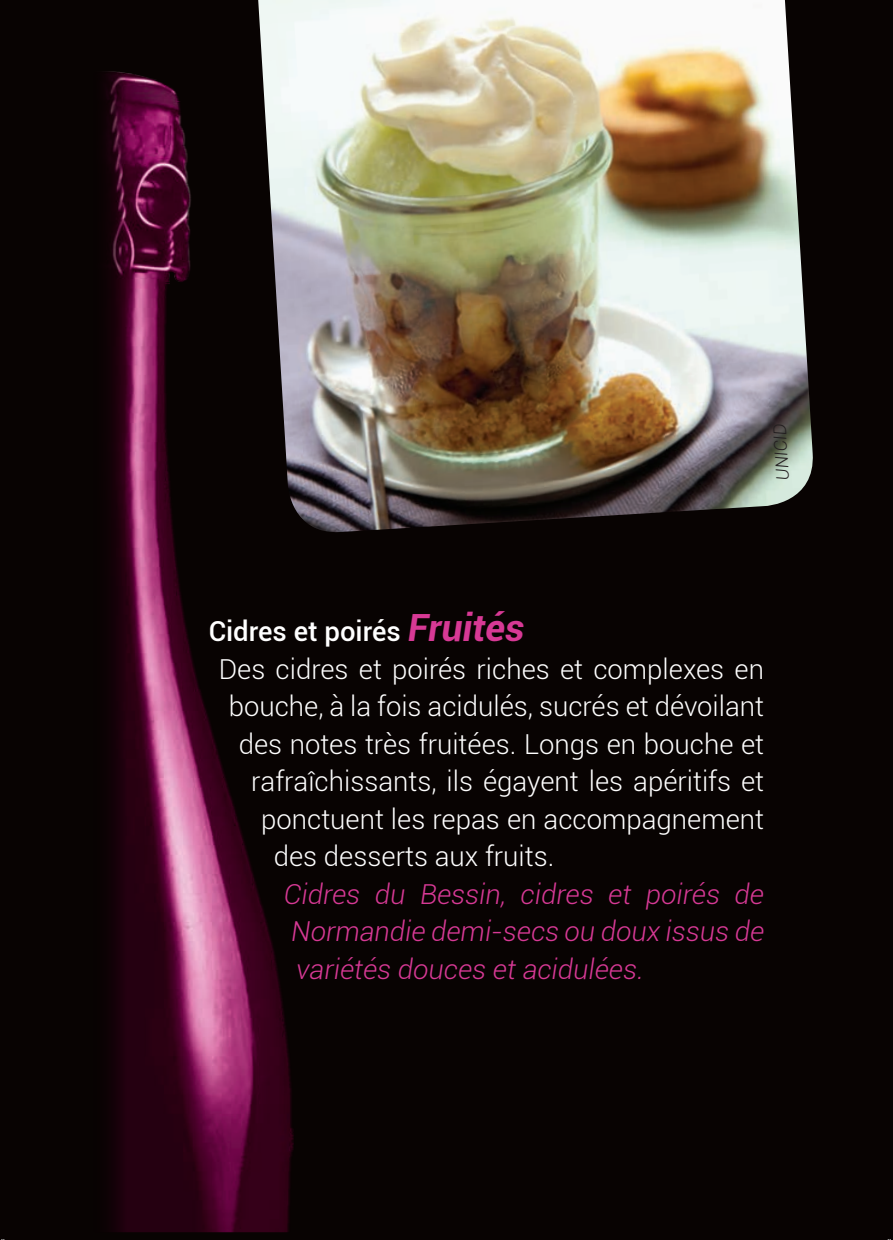
<style>
.page{position:relative;width:893px;height:1240px;background:#fff}
.page>*{position:absolute;margin:0;border:0;box-sizing:border-box;transform-origin:0 0}
.t1{font:300 27.5px "Roboto";color:#fff}
.t2{font:italic 300 27.5px/37.5px "Roboto";color:#d73995;text-align:justify}
.t3{font:500 27.5px "Roboto";color:#fff}
.t4{font:italic 300 17.5px "Roboto";color:#231f20}
.s1{font-weight:700;font-style:italic;font-size:37.5px;color:#d73995}
</style>
<div class="page">
<div style="left:0;top:0;width:892px;height:1239px;background:#080302"></div>
<img style="left:258px;top:0;width:555px;height:533px">
<img style="left:105px;top:23px;width:209px;height:1209px">
<p class="t4" style="left:770px;top:481px;width:58px;rotate:-93deg">UNICID</p>
<p class="t3" style="left:209px;top:611px;width:317px">Cidres et poirés <span class="s1">Fruités</span></p>
<p class="t1" style="left:219px;top:649px;width:546px">Des cidres et poirés riches et complexes en</p>
<p class="t1" style="left:229px;top:687px;width:537px">bouche, à la fois acidulés, sucrés et dévoilant</p>
<p class="t1" style="left:239px;top:724px;width:527px">des notes très fruitées. Longs en bouche et</p>
<p class="t1" style="left:251px;top:762px;width:514px">rafraîchissants, ils égayent les apéritifs et</p>
<p class="t1" style="left:261px;top:799px;width:504px">ponctuent les repas en accompagnement</p>
<p class="t1" style="left:274px;top:837px;width:282px">des desserts aux fruits.</p>
<p class="t2" style="left:284px;top:874px;width:482px">Cidres du Bessin, cidres et poirés de Normandie demi-secs ou doux issus de variétés douces et acidulées.</p>
</div>
